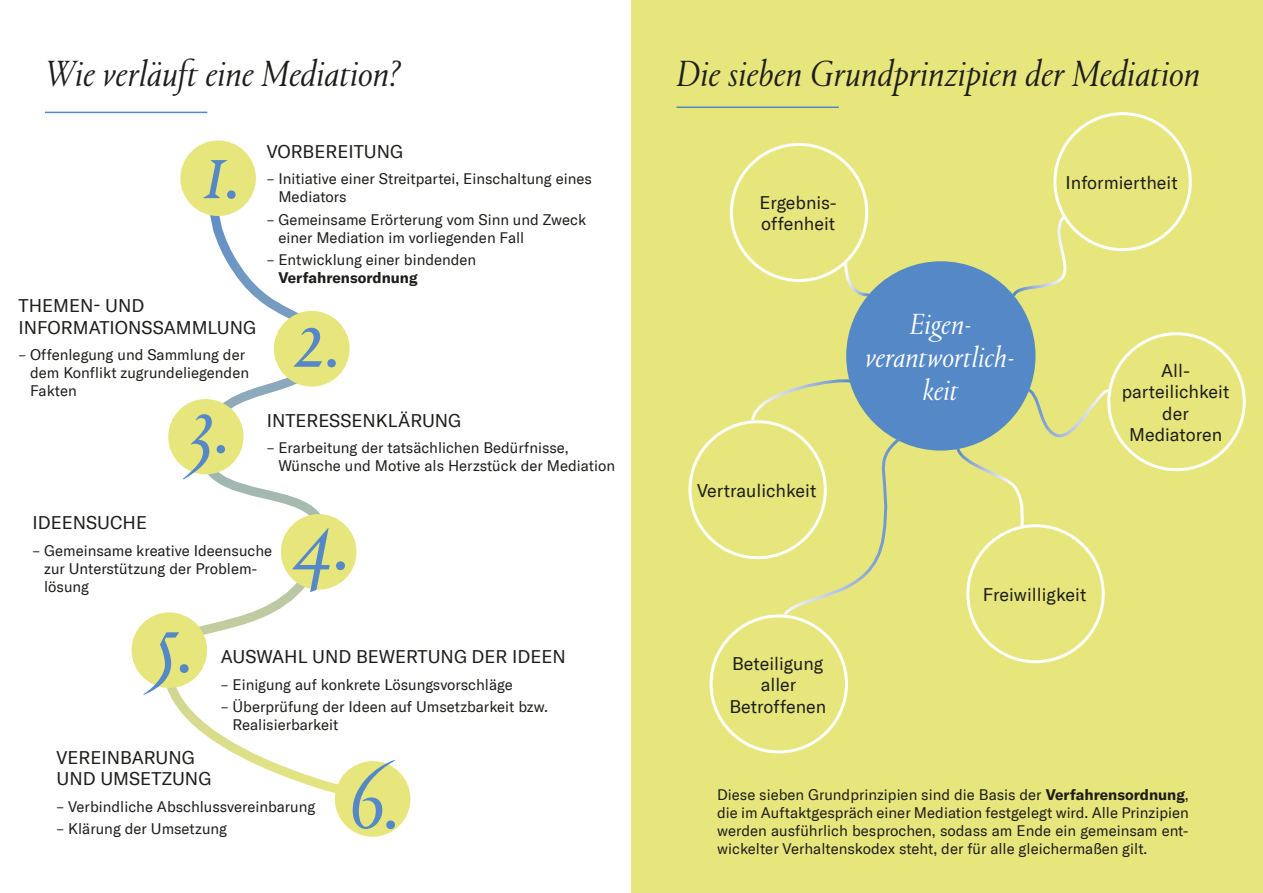
<style>
.page{position:relative;width:1263px;height:893px;background:#fff}
.page>*{position:absolute;margin:0;border:0;box-sizing:border-box;transform-origin:0 0}
.t1{font:italic 300 37.5px "Portrait TT";color:#1d1d1b}
.t2{font:italic 300 30px/33px "Portrait TT";color:#fff;text-align:center}
.t3{font:18px/21.6px "GT America";color:#1d1d1b}
.t4{font:15px/18px "GT America";color:#1d1d1b}
.t5{font:700 15px "GT America";color:#1d1d1b}
.s1{font-weight:700}
</style>
<div class="page">
<svg style="left:134px;top:202px;width:223px;height:605px"></svg>
<hr style="left:45px;top:112px;width:162px;height:1px;background:#5588c7">
<div style="left:180px;top:140px;width:76px;height:76px;background:#e7e67c;border-radius:50%"></div>
<svg style="left:203px;top:160px;width:33px;height:39px"></svg>
<div style="left:274px;top:311px;width:76px;height:76px;background:#e7e67c;border-radius:50%"></div>
<svg style="left:294px;top:328px;width:42px;height:39px"></svg>
<div style="left:168px;top:399px;width:76px;height:75px;background:#e7e67c;border-radius:50%"></div>
<svg style="left:183px;top:414px;width:42px;height:65px"></svg>
<div style="left:281px;top:514px;width:75px;height:76px;background:#e7e67c;border-radius:50%"></div>
<svg style="left:292px;top:528px;width:53px;height:64px"></svg>
<div style="left:132px;top:612px;width:75px;height:76px;background:#e7e67c;border-radius:50%"></div>
<svg style="left:143px;top:632px;width:46px;height:63px"></svg>
<div style="left:335px;top:761px;width:75px;height:76px;background:#e7e67c;border-radius:50%"></div>
<svg style="left:353px;top:760px;width:42px;height:69px"></svg>
<div style="left:631px;top:0;width:632px;height:893px;background:#e7e67c"></div>
<hr style="left:676px;top:107px;width:163px;height:1px;background:#5588c7">
<div style="left:709px;top:614px;width:139px;height:139px;border:3px solid #fff;border-radius:50%"></div>
<div style="left:1053px;top:112px;width:139px;height:139px;border:3px solid #fff;border-radius:50%"></div>
<div style="left:730px;top:143px;width:138px;height:139px;border:3px solid #fff;border-radius:50%"></div>
<div style="left:846px;top:261px;width:189px;height:190px;background:#5588c7;border-radius:50%"></div>
<svg style="left:843px;top:258px;width:29px;height:40px"></svg>
<svg style="left:1010px;top:212px;width:68px;height:88px"></svg>
<svg style="left:954px;top:385px;width:159px;height:145px"></svg>
<svg style="left:749px;top:378px;width:105px;height:45px"></svg>
<svg style="left:781px;top:433px;width:124px;height:186px"></svg>
<h1 class="t1" style="left:45px;top:49px;width:356px">Wie verläuft eine Mediation?</h1>
<p class="t3" style="left:19px;top:295px;width:239px">THEMEN- UND<br>INFORMATIONSSAMMLUNG</p>
<p class="t4" style="left:30px;top:346px;width:220px;text-indent:-12px">– Offenlegung und Sammlung der dem Konflikt zugrundeliegenden<br>Fakten</p>
<p class="t3" style="left:267px;top:141px;width:138px">VORBEREITUNG</p>
<p class="t4" style="left:278px;top:170px;width:315px;text-indent:-12px">– Initiative einer Streitpartei, Einschaltung eines<br>Mediators</p>
<p class="t4" style="left:278px;top:210px;width:309px;text-indent:-12px">– Gemeinsame Erörterung vom Sinn und Zweck einer Mediation im vorliegenden Fall</p>
<p class="t4" style="left:267px;top:251px;width:211px">– Entwicklung einer bindenden</p>
<p class="t5" style="left:278px;top:268px;width:141px">Verfahrensordnung</p>
<p class="t3" style="left:267px;top:410px;width:196px">INTERESSENKLÄRUNG</p>
<p class="t4" style="left:278px;top:439px;width:338px;text-indent:-12px">– Erarbeitung der tatsächlichen Bedürfnisse,<br>Wünsche und Motive als Herzstück der Mediation</p>
<p class="t3" style="left:33px;top:512px;width:116px">IDEENSUCHE</p>
<p class="t4" style="left:44px;top:541px;width:230px;text-indent:-12px">– Gemeinsame kreative Ideensuche zur Unterstützung der Problem&shy;lösung</p>
<p class="t3" style="left:221px;top:646px;width:346px">AUSWAHL UND BEWERTUNG DER IDEEN</p>
<p class="t4" style="left:221px;top:675px;width:293px">– Einigung auf konkrete Lösungsvorschläge</p>
<p class="t4" style="left:232px;top:698px;width:317px;text-indent:-12px">– Überprüfung der Ideen auf Umsetzbarkeit bzw.<br>Realisierbarkeit</p>
<p class="t3" style="left:57px;top:747px;width:156px">VEREINBARUNG<br>UND UMSETZUNG</p>
<p class="t4" style="left:57px;top:797px;width:260px">– Verbindliche Abschlussvereinbarung</p>
<p class="t4" style="left:57px;top:820px;width:172px">– Klärung der Umsetzung</p>
<h1 class="t1" style="left:676px;top:48px;width:525px">Die sieben Grundprinzipien der Mediation</h1>
<p class="t3" style="left:759px;top:192px;width:79px">Ergebnis&shy;offenheit</p>
<h2 class="t2" style="left:865px;top:307px;width:151px">Eigen&shy;verantwortlich&shy;keit</h2>
<p class="t3" style="left:697px;top:480px;width:121px">Vertraulichkeit</p>
<p class="t3" style="left:1065px;top:172px;width:114px">Informiertheit</p>
<p class="t3" style="left:1122px;top:359px;width:109px;text-align:center">All&shy;parteilichkeit der<br>Mediatoren</p>
<p class="t3" style="left:729px;top:652px;width:98px;text-align:center">Beteiligung aller<br>Betroffenen</p>
<p class="t3" style="left:983px;top:584px;width:105px">Freiwilligkeit</p>
<p class="t4" style="left:717px;top:785px;width:473px;text-align:justify">Diese sieben Grundprinzipien sind die Basis der <span class="s1">Verfahrensordnung</span>, die im Auftaktgespräch einer Mediation festgelegt wird. Alle Prinzipien werden ausführlich besprochen, sodass am Ende ein gemeinsam ent&shy;wickelter Verhaltenskodex steht, der für alle gleichermaßen gilt.</p>
</div>
